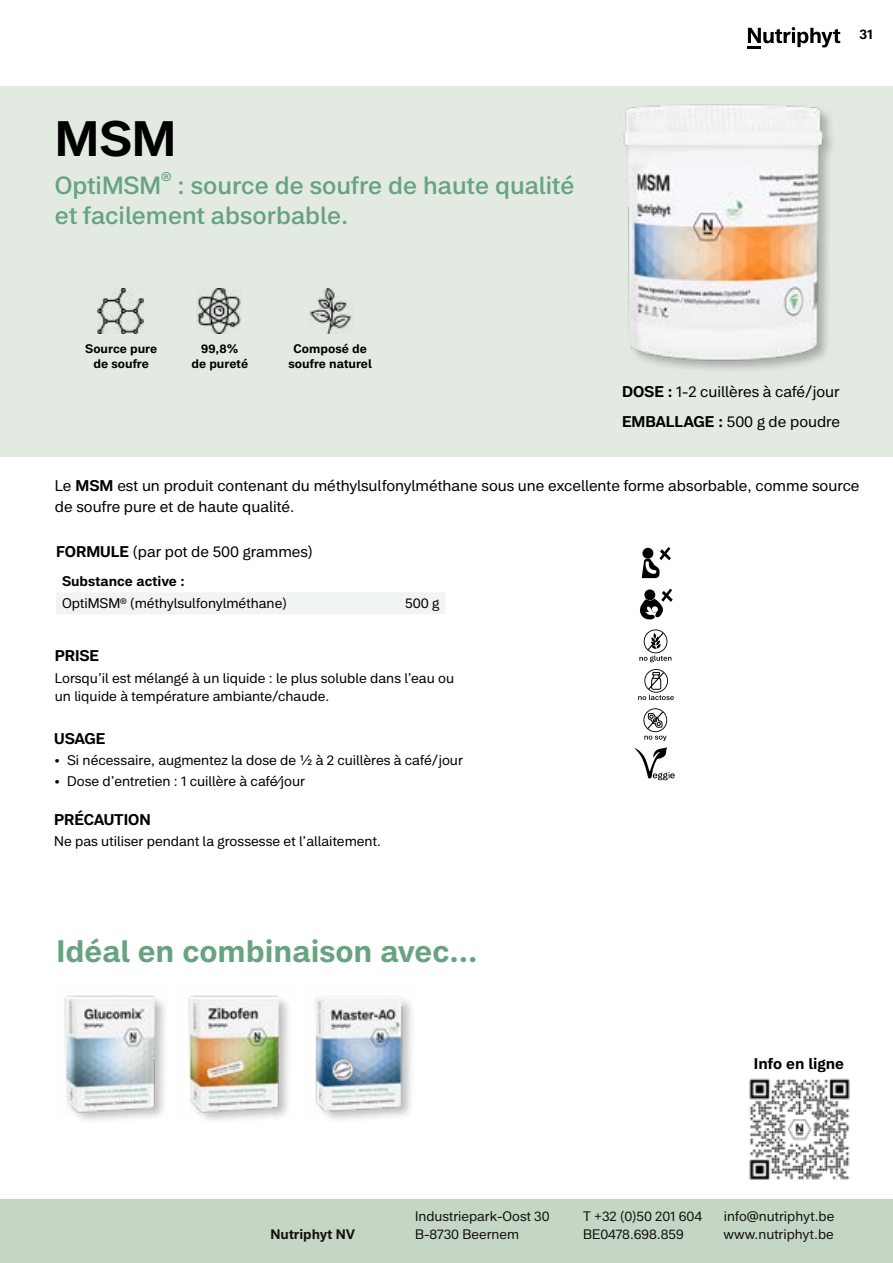
<style>
.page{position:relative;width:893px;height:1263px;background:#fff}
.page>*{position:absolute;margin:0;border:0;box-sizing:border-box;transform-origin:0 0}
.t1{font:700 48.75px "Peter";color:#000}
.t2{font:700 30.45px "Peter";color:#67a37e}
.t3{font:500 24.45px/30.5px "Peter";color:#67a37e}
.t4{font:15.3px/21.3px "Peter";color:#000}
.t5{font:700 15.3px "Peter";color:#000}
.t6{font:13.65px/22px "Peter";color:#000}
.t7{font:13.5px/18px "Peter";color:#12110c}
.t8{font:700 13.5px "Peter";color:#12110c}
.t9{font:700 13.5px "Peter";color:#000}
.t10{font:500 12.45px "Peter";color:#67a37e}
.t11{font:700 12.15px/15.3px "Peter";color:#000;text-align:center}
.s1{font-weight:700}
</style>
<div class="page">
<div style="left:0;top:1199px;width:893px;height:64px;background:#c5d6c4"></div>
<svg style="left:748px;top:27px;width:92px;height:22px"></svg>
<div style="left:56px;top:593px;width:389px;height:21px;background:#f1f5f1"></div>
<img style="left:64px;top:995px;width:101px;height:126px">
<img style="left:188px;top:995px;width:101px;height:126px">
<img style="left:314px;top:997px;width:98px;height:123px">
<div style="left:0;top:87px;width:893px;height:370px;background:#e3eae2"></div>
<img style="left:623px;top:104px;width:210px;height:266px">
<img style="left:98px;top:288px;width:45px;height:45px">
<img style="left:196px;top:288px;width:46px;height:45px">
<img style="left:749px;top:1078px;width:101px;height:102px">
<img style="left:309px;top:288px;width:43px;height:45px">
<svg style="left:634px;top:747px;width:41px;height:33px"></svg>
<svg style="left:643px;top:708px;width:24px;height:33px"></svg>
<svg style="left:638px;top:669px;width:36px;height:31px"></svg>
<svg style="left:639px;top:629px;width:32px;height:33px"></svg>
<svg style="left:642px;top:547px;width:29px;height:31px"></svg>
<svg style="left:640px;top:589px;width:33px;height:31px"></svg>
<h1 class="t1" style="left:55px;top:106px;width:123px">MSM</h1>
<h3 class="t3" style="left:55px;top:170px;width:108px">OptiMSM</h3>
<p class="t10" style="left:161px;top:168px;width:12px">®</p>
<h3 class="t3" style="left:55px;top:170px;width:521px;text-indent:123px">: source de soufre de haute qualité et facilement absorbable.</h3>
<p class="t11" style="left:85px;top:340px;width:74px">Source pure de soufre</p>
<p class="t11" style="left:191px;top:340px;width:58px">99,8%<br>de pureté</p>
<p class="t11" style="left:288px;top:340px;width:85px">Composé de soufre naturel</p>
<p class="t9" style="left:859px;top:26px;width:15px">31</p>
<p class="t4" style="left:622px;top:380px;width:219px"><span class="s1">DOSE :</span> 1-2 cuillères à café/jour</p>
<p class="t4" style="left:622px;top:411px;width:220px"><span class="s1">EMBALLAGE :</span> 500 g de poudre</p>
<p class="t4" style="left:55px;top:474px;width:806px">Le <span class="s1">MSM</span> est un produit contenant du méthylsulfonylméthane sous une excellente forme absorbable, comme source de soufre pure et de haute qualité.</p>
<p class="t4" style="left:56px;top:541px;width:258px"><span class="s1">FORMULE</span> (par pot de 500 grammes)</p>
<p class="t6" style="left:62px;top:570px;width:226px"><span class="s1">Substance active :<br></span>OptiMSM<sup>®</sup> (méthylsulfonylméthane)</p>
<p class="t6" style="left:405px;top:592px;width:36px">500 g</p>
<p class="t5" style="left:55px;top:646px;width:46px">PRISE</p>
<p class="t6" style="left:55px;top:668px;width:401px;line-height:18.3px">Lorsqu’il est mélangé à un liquide : le plus soluble dans l’eau ou un liquide à température ambiante/chaude.</p>
<p class="t5" style="left:54px;top:728px;width:53px">USAGE</p>
<p class="t6" style="left:54px;top:749px;width:410px">• Si nécessaire, augmentez la dose de 1⁄2 à 2 cuillères à café/jour</p>
<p class="t6" style="left:54px;top:770px;width:252px">• Dose d’entretien : 1 cuillère à café⁄jour</p>
<p class="t5" style="left:54px;top:809px;width:98px">PRÉCAUTION</p>
<p class="t6" style="left:54px;top:830px;width:328px">Ne pas utiliser pendant la grossesse et l’allaitement.</p>
<h2 class="t2" style="left:57px;top:931px;width:423px">Idéal en combinaison avec...</h2>
<p class="t5" style="left:754px;top:1053px;width:92px">Info en ligne</p>
<p class="t7" style="left:415px;top:1206px;width:136px">Industriepark-Oost 30</p>
<p class="t8" style="left:271px;top:1225px;width:86px">Nutriphyt NV</p>
<p class="t7" style="left:415px;top:1224px;width:105px">B-8730 Beernem</p>
<p class="t7" style="left:583px;top:1206px;width:120px">T +32 (0)50 201 604<br>BE0478.698.859</p>
<p class="t7" style="left:724px;top:1206px;width:112px">info@nutriphyt.be www.nutriphyt.be</p>
</div>
